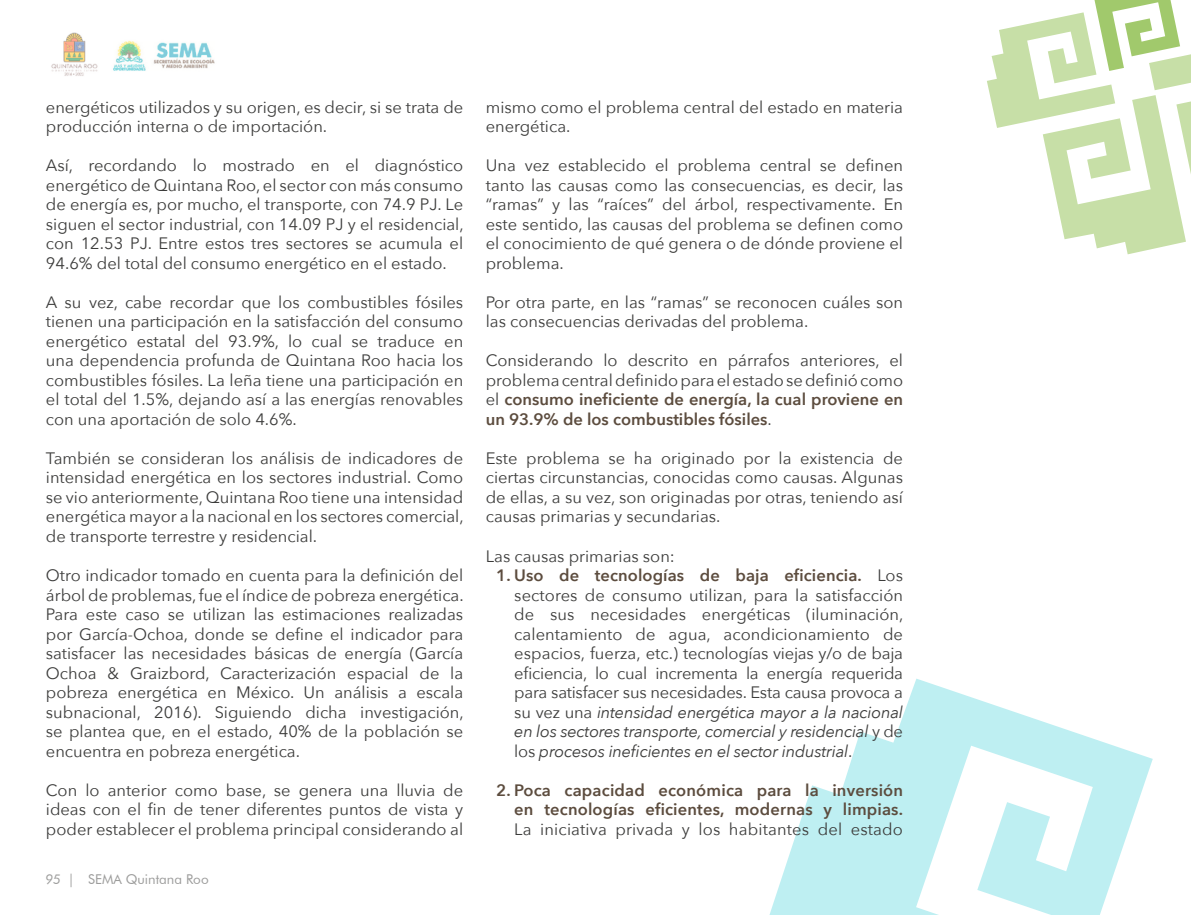
<style>
.page{position:relative;width:1191px;height:915px;background:#fff}
.page>*{position:absolute;margin:0;border:0;box-sizing:border-box;transform-origin:0 0}
.Texto_general{font:16.5px/19.5px "Avenir Next";color:#3c3c3b;text-align:justify}
.Texto_lista{font:16.5px/19.5px "Avenir Next";letter-spacing:-.015em;color:#3c3c3b;text-align:justify}
.Texto_lista-2{font:600 16.5px/19.5px "Avenir Next";letter-spacing:.01em;color:#5c4c3e;text-align:justify}
.Texto_general_sin_sa{font:16.5px "Avenir Next";color:#3c3c3b}
.t1{font:13.5px "Futura BT";color:#9d9d9c}
.s1{font-style:italic}
.s2{font-weight:600;color:#5c4c3e}
.s3{font-weight:400;color:#3c3c3b}
</style>
<div class="page">
<svg style="left:770px;top:678px;width:382px;height:236px;fill:#beeff2"></svg>
<svg style="left:987px;top:0;width:204px;height:254px"></svg>
<img style="left:51px;top:32px;width:164px;height:44px">
<p class="Texto_general" style="left:46px;top:96px;width:419px">energéticos utilizados y su origen, es decir, si se trata de producción interna o de importación.</p>
<p class="Texto_general" style="left:46px;top:155px;width:419px">Así, recordando lo mostrado en el diagnóstico energético de Quintana Roo, el sector con más consumo de energía es, por mucho, el transporte, con 74.9 PJ. Le siguen el sector industrial, con 14.09 PJ y el residencial, con 12.53 PJ. Entre estos tres sectores se acumula el 94.6% del total del consumo energético en el estado.</p>
<p class="Texto_general" style="left:46px;top:291px;width:419px">A su vez, cabe recordar que los combustibles fósiles tienen una participación en la satisfacción del consumo energético estatal del 93.9%, lo cual se traduce en una dependencia profunda de Quintana Roo hacia los combustibles fósiles. La leña tiene una participación en el total del 1.5%, dejando así a las energías renovables con una aportación de solo 4.6%.</p>
<p class="Texto_general" style="left:46px;top:447px;width:419px">También se consideran los análisis de indicadores de intensidad energética en los sectores industrial. Como se vio anteriormente, Quintana Roo tiene una intensidad energética mayor a la nacional en los sectores comercial, de transporte terrestre y residencial.</p>
<p class="Texto_general" style="left:46px;top:564px;width:419px">Otro indicador tomado en cuenta para la definición del árbol de problemas, fue el índice de pobreza energética.<br>Para este caso se utilizan las estimaciones realizadas por García-Ochoa, donde se define el indicador para satisfacer las necesidades básicas de energía (García Ochoa &amp; Graizbord, Caracterización espacial de la pobreza energética en México. Un análisis a escala subnacional, 2016). Siguiendo dicha investigación, se plantea que, en el estado, 40% de la población se encuentra en pobreza energética.</p>
<p class="Texto_general" style="left:46px;top:779px;width:419px">Con lo anterior como base, se genera una lluvia de ideas con el fin de tener diferentes puntos de vista y poder establecer el problema principal considerando al</p>
<p class="t1" style="left:45px;top:870px;width:165px"><span class="s1">95</span> | SEMA Quintana Roo</p>
<p class="Texto_general" style="left:486px;top:96px;width:419px">mismo como el problema central del estado en materia energética.</p>
<p class="Texto_general" style="left:486px;top:155px;width:419px">Una vez establecido el problema central se definen tanto las causas como las consecuencias, es decir, las “ramas” y las “raíces” del árbol, respectivamente. En este sentido, las causas del problema se definen como el conocimiento de qué genera o de dónde proviene el problema.</p>
<p class="Texto_general" style="left:486px;top:291px;width:419px">Por otra parte, en las “ramas” se reconocen cuáles son las consecuencias derivadas del problema.</p>
<p class="Texto_general" style="left:486px;top:350px;width:419px">Considerando lo descrito en párrafos anteriores, el problema central definido para el estado se definió como el <span class="s2">consumo ineficiente de energía, la cual proviene en un 93.9% de los combustibles fósiles</span>.</p>
<p class="Texto_general" style="left:486px;top:447px;width:419px">Este problema se ha originado por la existencia de ciertas circunstancias, conocidas como causas. Algunas de ellas, a su vez, son originadas por otras, teniendo así causas primarias y secundarias.</p>
<p class="Texto_general_sin_sa" style="left:486px;top:541px;width:191px">Las causas primarias son:</p>
<p class="Texto_lista" style="left:514px;top:564px;width:391px;text-indent:-18px"><span class="s2">1. Uso de tecnologías de baja eficiencia.</span> Los sectores de consumo utilizan, para la satisfacción de sus necesidades energéticas (iluminación, calentamiento de agua, acondicionamiento de espacios, fuerza, etc.) tecnologías viejas y/o de baja eficiencia, lo cual incrementa la energía requerida para satisfacer sus necesidades. Esta causa provoca a su vez una <span class="s1">intensidad energética mayor a la nacional en los sectores transporte, comercial y residencial</span> y de los <span class="s1">procesos ineficientes en el sector industrial</span>.</p>
<p class="Texto_lista-2" style="left:514px;top:779px;width:390px;text-indent:-18px">2. Poca capacidad económica para la inversión en tecnologías eficientes, modernas y limpias.<br><span class="s3">La iniciativa privada y los habitantes del estado</span></p>
</div>
